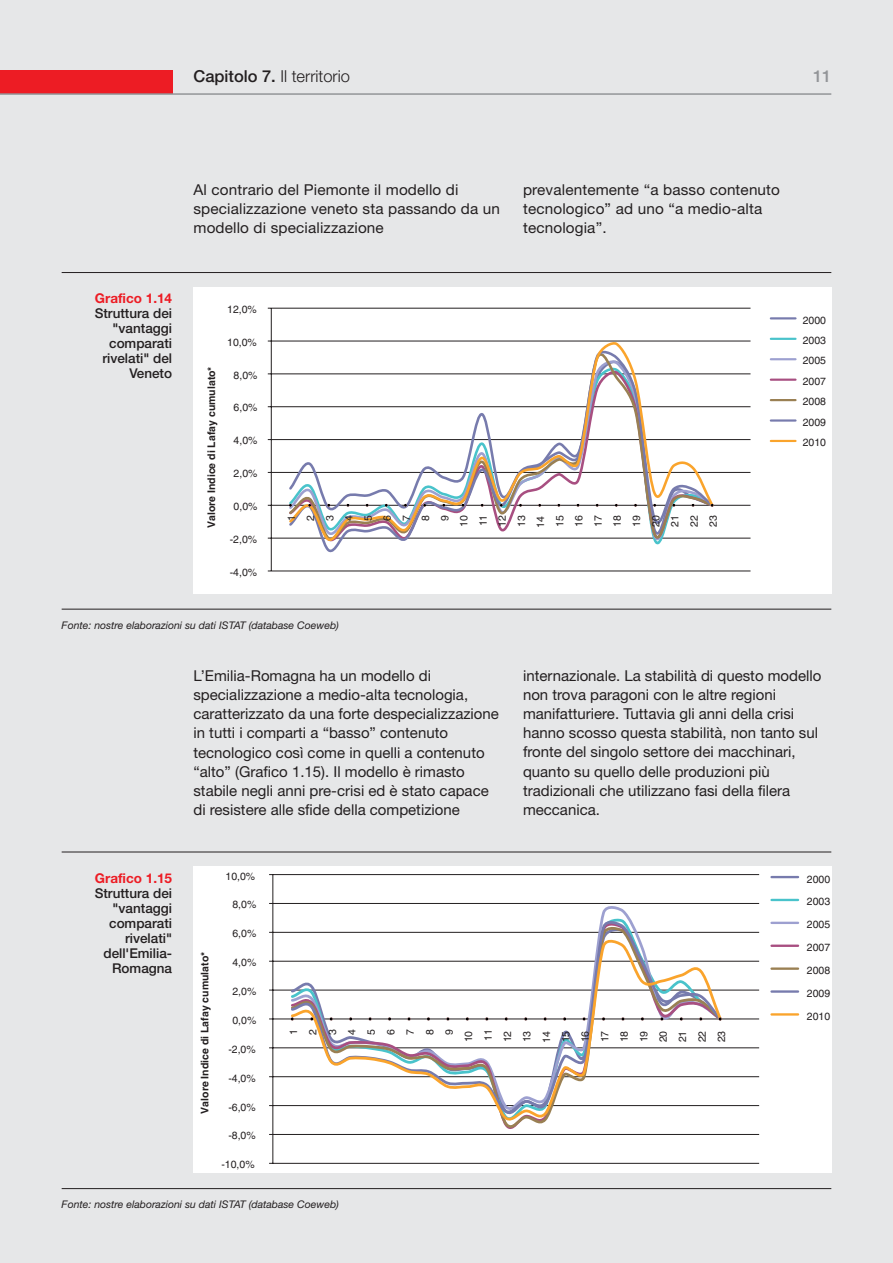
<style>
.page{position:relative;width:893px;height:1263px;background:#e6e7e8}
.page>*{position:absolute;margin:0;border:0;box-sizing:border-box;transform-origin:0 0}
.t1{font:300 16.5px "Helvetica Neue";color:#231f20}
.t2{font:500 16.5px "Helvetica Neue";color:#939598}
.t3{font:15px/19.2px "Helvetica Neue";color:#231f20}
.t4{font:500 13.5px/15px "Helvetica Neue";color:#231f20;text-align:right}
.t5{font:700 13.5px "Helvetica Neue";color:#ed1c24}
.t6{font:10.5px/19.2px "Helvetica";color:#231f20;text-align:right}
.t7{font:italic 10.5px "Helvetica Neue";color:#231f20}
.t8{font:700 10.5px "Helvetica";color:#231f20}
.s1{font-weight:500}
</style>
<div class="page">
<div style="left:0;top:70px;width:172px;height:24px;background:#ed1c24"></div>
<hr style="left:0;top:93px;width:831px;height:2px;background:#939598">
<hr style="left:0;top:0;width:1px;height:1263px;background:#e6e7e8">
<div style="left:193px;top:287px;width:638px;height:307px;background:#fff"></div>
<hr style="left:271px;top:571px;width:479px;height:1px;background:#231f20">
<hr style="left:271px;top:538px;width:479px;height:1px;background:#231f20">
<hr style="left:271px;top:472px;width:479px;height:1px;background:#231f20">
<hr style="left:271px;top:439px;width:479px;height:1px;background:#231f20">
<hr style="left:271px;top:406px;width:479px;height:1px;background:#231f20">
<hr style="left:271px;top:373px;width:479px;height:1px;background:#231f20">
<hr style="left:271px;top:341px;width:479px;height:1px;background:#231f20">
<hr style="left:271px;top:308px;width:479px;height:1px;background:#231f20">
<hr style="left:271px;top:308px;width:1px;height:263px;background:#231f20">
<hr style="left:271px;top:505px;width:479px;height:1px;background:#231f20">
<svg style="left:287px;top:342px;width:429px;height:203px"></svg>
<hr style="left:771px;top:317px;width:24px;height:2px;background:#777bad">
<hr style="left:771px;top:338px;width:24px;height:2px;background:#49c3cb">
<hr style="left:771px;top:358px;width:24px;height:2px;background:#9da0d0">
<hr style="left:771px;top:379px;width:24px;height:2px;background:#a84f81">
<hr style="left:771px;top:399px;width:24px;height:2px;background:#9a8053">
<hr style="left:771px;top:419px;width:24px;height:3px;background:#777bad">
<hr style="left:771px;top:440px;width:24px;height:2px;background:#faa42c">
<hr style="left:62px;top:272px;width:769px;height:1px;background:#231f20">
<hr style="left:62px;top:609px;width:769px;height:1px;background:#231f20">
<div style="left:193px;top:866px;width:638px;height:307px;background:#fff"></div>
<hr style="left:273px;top:1163px;width:486px;height:1px;background:#231f20">
<hr style="left:273px;top:1134px;width:486px;height:1px;background:#231f20">
<hr style="left:273px;top:1105px;width:486px;height:1px;background:#231f20">
<hr style="left:273px;top:1076px;width:486px;height:1px;background:#231f20">
<hr style="left:273px;top:1047px;width:486px;height:1px;background:#231f20">
<hr style="left:273px;top:990px;width:486px;height:1px;background:#231f20">
<hr style="left:273px;top:961px;width:486px;height:1px;background:#231f20">
<hr style="left:273px;top:932px;width:486px;height:1px;background:#231f20">
<hr style="left:273px;top:903px;width:486px;height:1px;background:#231f20">
<hr style="left:273px;top:874px;width:486px;height:1px;background:#231f20">
<hr style="left:272px;top:874px;width:1px;height:289px;background:#231f20">
<hr style="left:273px;top:1018px;width:486px;height:1px;background:#231f20">
<svg style="left:289px;top:914px;width:435px;height:19px"></svg>
<svg style="left:289px;top:933px;width:435px;height:193px"></svg>
<hr style="left:771px;top:876px;width:27px;height:2px;background:#777bad">
<hr style="left:771px;top:899px;width:27px;height:2px;background:#49c3cb">
<hr style="left:771px;top:922px;width:27px;height:2px;background:#9da0d0">
<hr style="left:771px;top:944px;width:27px;height:3px;background:#a84f81">
<hr style="left:771px;top:967px;width:27px;height:3px;background:#9a8053">
<hr style="left:771px;top:990px;width:27px;height:3px;background:#777bad">
<hr style="left:771px;top:1013px;width:27px;height:2px;background:#faa42c">
<hr style="left:62px;top:852px;width:769px;height:1px;background:#231f20">
<hr style="left:62px;top:1188px;width:769px;height:1px;background:#231f20">
<p class="t1" style="left:193px;top:70px;width:158px"><span class="s1">Capitolo 7.</span> Il territorio</p>
<p class="t2" style="left:813px;top:70px;width:20px">11</p>
<p class="t3" style="left:193px;top:182px;width:308px">Al contrario del Piemonte il modello di specializzazione veneto sta passando da un modello di specializzazione</p>
<p class="t3" style="left:523px;top:182px;width:259px">prevalentemente “a basso contenuto tecnologico” ad uno “a medio-alta tecnologia”.</p>
<p class="t5" style="left:95px;top:294px;width:79px">Grafico 1.14</p>
<p class="t4" style="left:95px;top:307px;width:79px">Struttura dei "vantaggi comparati rivelati" del<br>Veneto</p>
<p class="t8" style="left:208px;top:528px;width:163px;rotate:-90deg">Valore Indice di Lafay cumulato*</p>
<p class="t6" style="left:227px;top:301px;width:31px">12,0%</p>
<p class="t6" style="left:227px;top:333px;width:31px">10,0%</p>
<p class="t6" style="left:234px;top:366px;width:25px">8,0%</p>
<p class="t6" style="left:234px;top:399px;width:25px">6,0%</p>
<p class="t6" style="left:234px;top:432px;width:25px">4,0%</p>
<p class="t6" style="left:234px;top:465px;width:25px">2,0%</p>
<p class="t6" style="left:234px;top:498px;width:25px">0,0%</p>
<p class="t6" style="left:230px;top:530px;width:29px">-2,0%</p>
<p class="t6" style="left:230px;top:563px;width:29px">-4,0%</p>
<p class="t6" style="left:283px;top:527px;width:14px;rotate:-90deg">1<br>2<br>3<br>4<br>5<br>6<br>7<br>8<br>9<br>10<br>11<br>12<br>13<br>14<br>15<br>16<br>17<br>18<br>19<br>20<br>21<br>22<br>23</p>
<p class="t7" style="left:62px;top:621px;width:279px">Fonte: nostre elaborazioni su dati ISTAT (database Coeweb)</p>
<p class="t6" style="left:803px;top:311px;width:25px;line-height:20.4px;text-align:justify">2000<br>2003<br>2005<br>2007<br>2008<br>2009<br>2010</p>
<p class="t3" style="left:193px;top:667px;width:307px">L’Emilia-Romagna ha un modello di specializzazione a medio-alta tecnologia, caratterizzato da una forte despecializzazione in tutti i comparti a “basso” contenuto tecnologico così come in quelli a contenuto “alto” (Grafico 1.15). Il modello è rimasto stabile negli anni pre-crisi ed è stato capace di resistere alle sfide della competizione</p>
<p class="t3" style="left:523px;top:667px;width:300px">internazionale. La stabilità di questo modello non trova paragoni con le altre regioni manifatturiere. Tuttavia gli anni della crisi hanno scosso questa stabilità, non tanto sul fronte del singolo settore dei macchinari, quanto su quello delle produzioni più tradizionali che utilizzano fasi della filera meccanica.</p>
<p class="t5" style="left:95px;top:873px;width:79px">Grafico 1.15</p>
<p class="t4" style="left:95px;top:887px;width:79px">Struttura dei "vantaggi comparati rivelati" dell'Emilia-<br>Romagna</p>
<p class="t8" style="left:201px;top:1114px;width:164px;rotate:-90deg">Valore Indice di Lafay cumulato*</p>
<p class="t6" style="left:226px;top:867px;width:31px">10,0%</p>
<p class="t6" style="left:232px;top:896px;width:25px">8,0%</p>
<p class="t6" style="left:232px;top:925px;width:25px">6,0%</p>
<p class="t6" style="left:232px;top:954px;width:25px">4,0%</p>
<p class="t6" style="left:232px;top:983px;width:25px">2,0%</p>
<p class="t6" style="left:232px;top:1012px;width:25px">0,0%</p>
<p class="t6" style="left:228px;top:1040px;width:29px">-2,0%</p>
<p class="t6" style="left:228px;top:1069px;width:29px">-4,0%</p>
<p class="t6" style="left:228px;top:1098px;width:29px">-6,0%</p>
<p class="t6" style="left:228px;top:1127px;width:29px">-8,0%</p>
<p class="t6" style="left:221px;top:1156px;width:35px">-10,0%</p>
<p class="t6" style="left:285px;top:1043px;width:15px;rotate:-90deg">1<br>2<br>3<br>4<br>5<br>6<br>7<br>8<br>9<br>10<br>11<br>12<br>13<br>14<br>15<br>16<br>17<br>18<br>19<br>20<br>21<br>22<br>23</p>
<p class="t6" style="left:807px;top:868px;width:25px;line-height:23px;text-align:justify">2000<br>2003<br>2005<br>2007<br>2008<br>2009<br>2010</p>
<p class="t7" style="left:62px;top:1201px;width:279px">Fonte: nostre elaborazioni su dati ISTAT (database Coeweb)</p>
</div>
